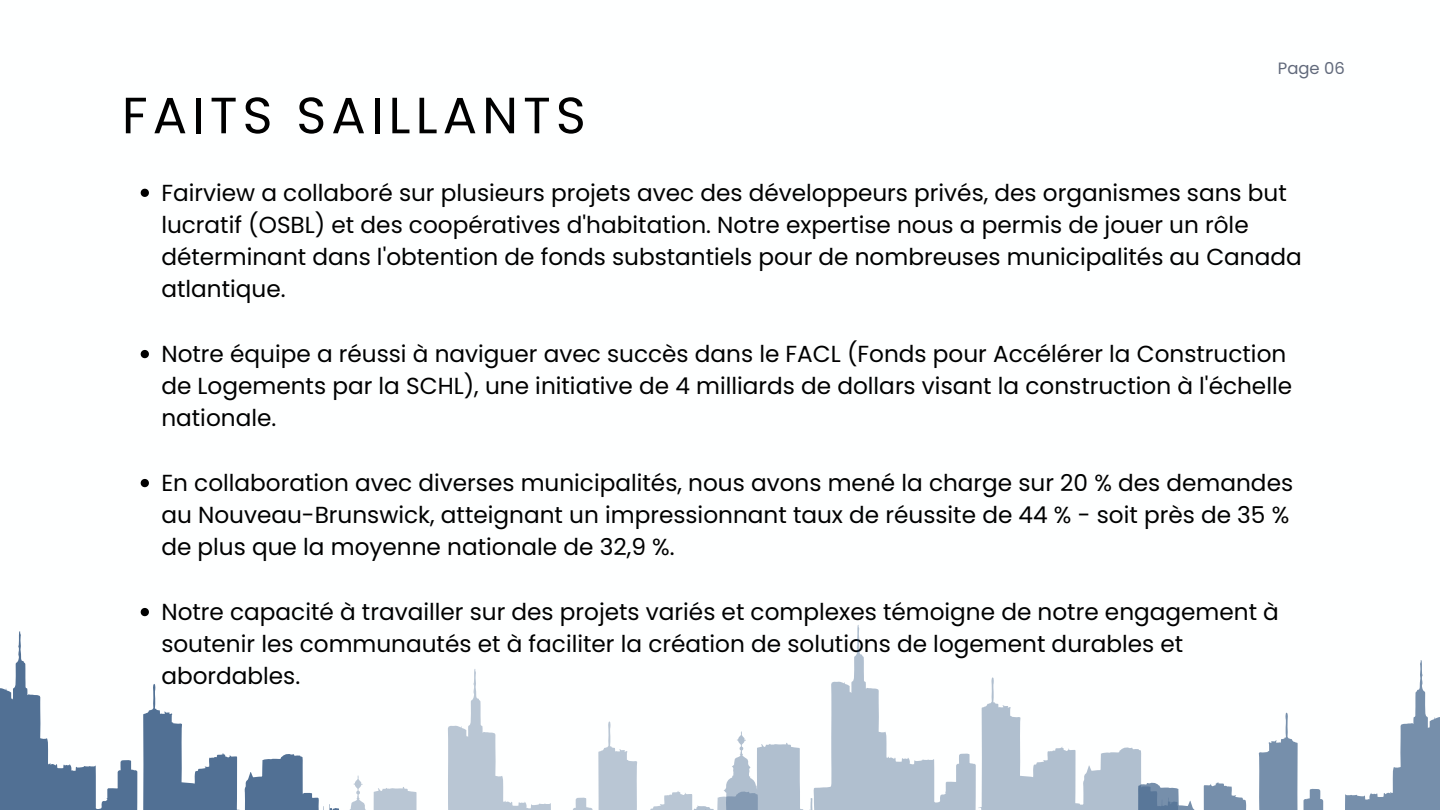
<style>
.page{position:relative;width:1440px;height:810px;background:#fff}
.page>*{position:absolute;margin:0;border:0;box-sizing:border-box;transform-origin:0 0}
.t1{font:51px "Poppins";letter-spacing:.1em;color:#000}
.t2{font:23.2px/32.2px "Poppins";color:#000}
.t3{font:16.4px "Poppins";color:#61697b}
</style>
<div class="page">
<svg style="left:141px;top:189px;width:8px;height:8px"></svg>
<svg style="left:141px;top:350px;width:8px;height:8px"></svg>
<svg style="left:141px;top:479px;width:8px;height:8px"></svg>
<svg style="left:141px;top:608px;width:8px;height:8px"></svg>
<svg style="left:349px;top:669px;width:335px;height:141px"></svg>
<svg style="left:616px;top:750px;width:10px;height:2px"></svg>
<svg style="left:684px;top:625px;width:417px;height:185px"></svg>
<svg style="left:1000px;top:706px;width:9px;height:2px"></svg>
<svg style="left:0;top:631px;width:339px;height:179px"></svg>
<svg style="left:161px;top:712px;width:10px;height:3px"></svg>
<svg style="left:1101px;top:660px;width:339px;height:150px"></svg>
<svg style="left:1271px;top:741px;width:10px;height:2px"></svg>
<p class="t1" style="left:122px;top:80px;width:465px">FAITS SAILLANTS</p>
<p class="t3" style="left:1278px;top:57px;width:68px">Page 06</p>
<h1 class="t2" style="left:161px;top:176px;width:1142px">Fairview a collaboré sur plusieurs projets avec des développeurs privés, des organismes sans but lucratif (OSBL) et des coopératives d'habitation. Notre expertise nous a permis de jouer un rôle déterminant dans l'obtention de fonds substantiels pour de nombreuses municipalités au Canada atlantique.</h1>
<p class="t2" style="left:161px;top:338px;width:1132px">Notre équipe a réussi à naviguer avec succès dans le FACL (Fonds pour Accélérer la Construction de Logements par la SCHL), une initiative de 4 milliards de dollars visant la construction à l'échelle nationale.</p>
<p class="t2" style="left:161px;top:467px;width:1133px">En collaboration avec diverses municipalités, nous avons mené la charge sur 20 % des demandes au Nouveau-Brunswick, atteignant un impressionnant taux de réussite de 44 % - soit près de 35 % de plus que la moyenne nationale de 32,9 %.</p>
<p class="t2" style="left:161px;top:596px;width:1119px">Notre capacité à travailler sur des projets variés et complexes témoigne de notre engagement à soutenir les communautés et à faciliter la création de solutions de logement durables et abordables.</p>
</div>
